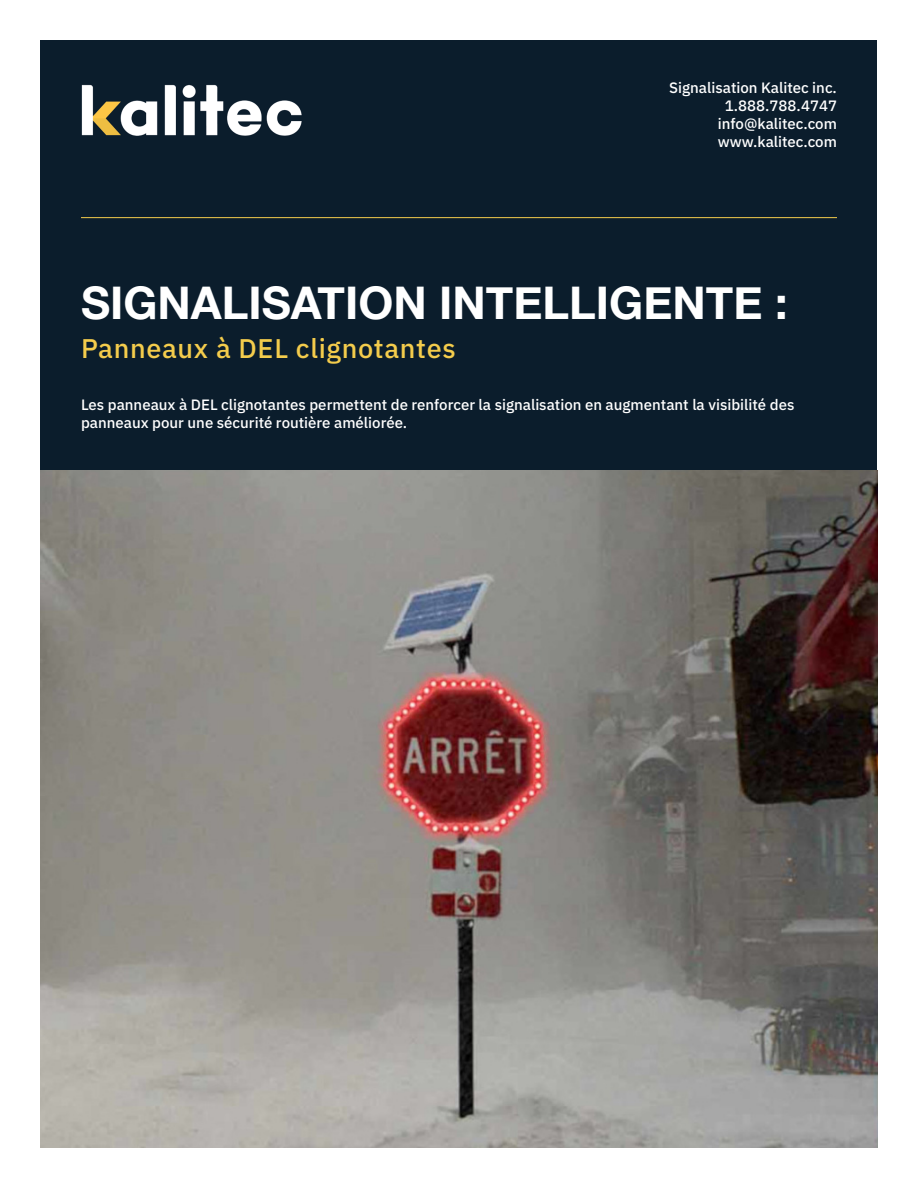
<style>
.page{position:relative;width:918px;height:1188px;background:#fff}
.page>*{position:absolute;margin:0;border:0;box-sizing:border-box;transform-origin:0 0}
.t1{font:700 45px "Helvetica Neue";color:#fff}
.t2{font:500 27px "IBM Plex Sans";letter-spacing:.025em;color:#f4cc4c}
.t3{font:500 15px/18px "IBM Plex Sans";color:#fff}
</style>
<div class="page">
<div style="left:40px;top:40px;width:838px;height:431px;background:#0b1d2c"></div>
<img style="left:40px;top:471px;width:838px;height:677px">
<img style="left:81px;top:84px;width:221px;height:52px">
<hr style="left:81px;top:217px;width:756px;height:1px;background:#f4cc4c">
<p class="t3" style="left:669px;top:77px;width:169px">Signalisation Kalitec inc.</p>
<p class="t3" style="left:725px;top:95px;width:114px">1.888.788.4747</p>
<p class="t3" style="left:718px;top:113px;width:121px">info@kalitec.com</p>
<p class="t3" style="left:718px;top:131px;width:121px">www.kalitec.com</p>
<p class="t1" style="left:81px;top:267px;width:708px">SIGNALISATION INTELLIGENTE :</p>
<p class="t2" style="left:81px;top:328px;width:376px">Panneaux à DEL clignotantes</p>
<p class="t3" style="left:81px;top:395px;width:715px">Les panneaux à DEL clignotantes permettent de renforcer la signalisation en augmentant la visibilité des panneaux pour une sécurité routière améliorée.</p>
</div>
